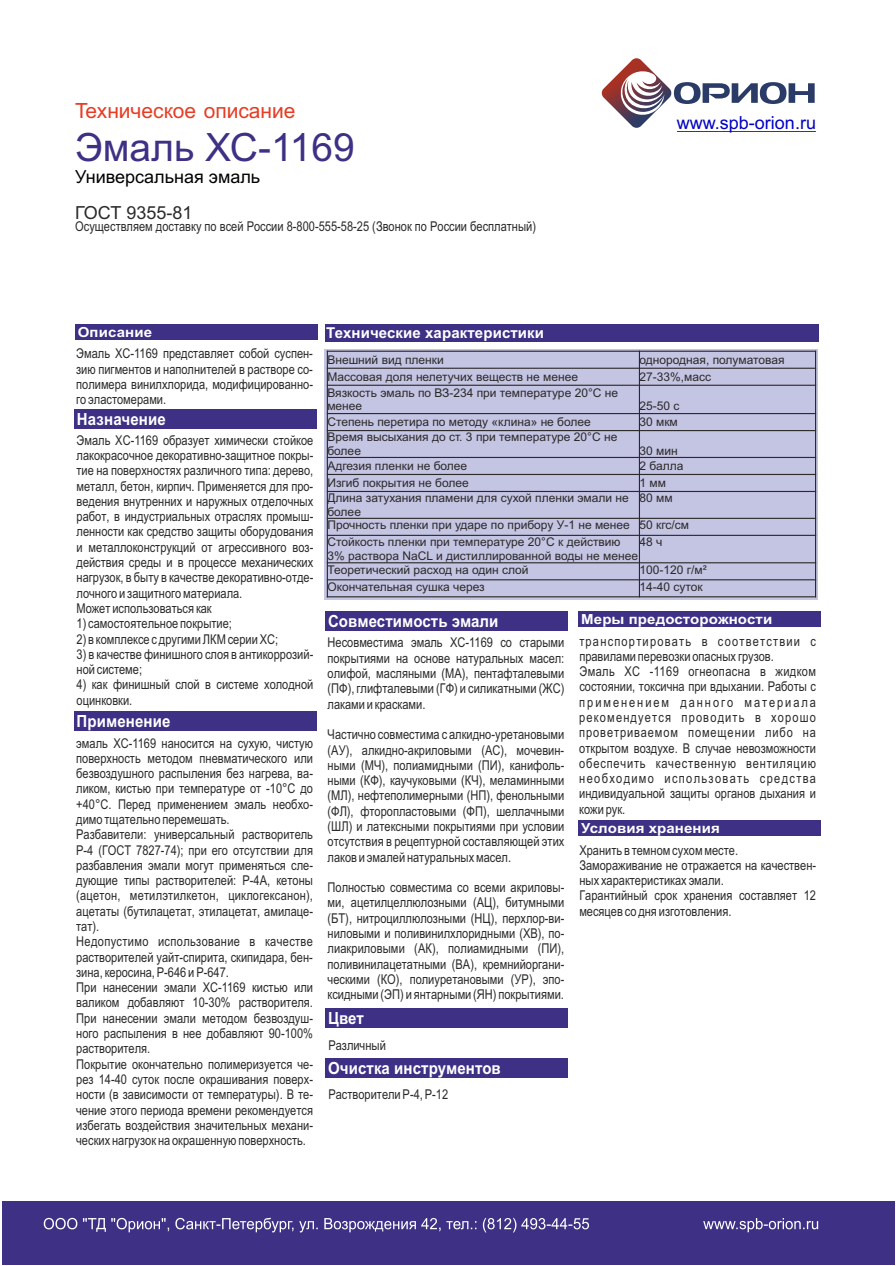
<style>
.page{position:relative;width:896px;height:1266px;background:#fff}
.page>*{position:absolute;margin:0;border:0;box-sizing:border-box;transform-origin:0 0}
.t1{font:39px "Arial";color:#3d3085}
.t2{font:21px "Arial";color:#e63d24}
.t3{font:18px "Arial";color:#000}
.t4{font:18px "Arial";color:#0000c4}
.t5{font:18px "Arial";color:#2b2929}
.t6{font:700 16.8px "Arial";letter-spacing:.01em;color:#fff;scale:.9 1}
.t7{font:700 15px "Arial";letter-spacing:.01em;color:#fff}
.t8{font:700 13.95px "Arial";letter-spacing:.01em;color:#fff;scale:1.08 1}
.t9{font:13.5px/15.3px "Arial Narrow";color:#2b2929}
.t10{font:13.5px/15.3px "Arial Narrow";letter-spacing:.06em;color:#2b2929}
.t11{font:12px/13.4px "Arial";color:#2b2929}
</style>
<div class="page">
<svg style="left:601px;top:58px;width:214px;height:70px"></svg>
<hr style="left:677px;top:131px;width:43px;height:1px;background:#0000c4">
<hr style="left:720px;top:131px;width:96px;height:1px;background:#0000c4">
<div style="left:2px;top:1201px;width:892px;height:63px;background:#3d3085"></div>
<svg style="left:44px;top:1218px;width:545px;height:14px"></svg>
<svg style="left:703px;top:1218px;width:115px;height:15px"></svg>
<div style="left:75px;top:324px;width:243px;height:16px;background:#3d3085"></div>
<div style="left:325px;top:324px;width:493px;height:17px;background:#3d3085"></div>
<div style="left:75px;top:409px;width:242px;height:19px;background:#3d3085"></div>
<div style="left:74px;top:712px;width:243px;height:19px;background:#3d3085"></div>
<div style="left:326px;top:1008px;width:242px;height:20px;background:#3d3085"></div>
<div style="left:326px;top:1058px;width:242px;height:19px;background:#3d3085"></div>
<div style="left:579px;top:611px;width:242px;height:16px;background:#3d3085"></div>
<div style="left:579px;top:820px;width:242px;height:16px;background:#3d3085"></div>
<div style="left:325px;top:350px;width:493px;height:250px;background:#c4c4e3"></div>
<hr style="left:327px;top:351px;width:1px;height:246px;background:#2b2929">
<hr style="left:639px;top:351px;width:1px;height:246px;background:#2b2929">
<hr style="left:815px;top:351px;width:1px;height:246px;background:#2b2929">
<hr style="left:327px;top:596px;width:489px;height:1px;background:#2b2929">
<hr style="left:327px;top:579px;width:489px;height:1px;background:#2b2929">
<hr style="left:327px;top:562px;width:489px;height:1px;background:#2b2929">
<hr style="left:327px;top:535px;width:489px;height:1px;background:#2b2929">
<hr style="left:327px;top:518px;width:489px;height:1px;background:#2b2929">
<hr style="left:327px;top:491px;width:489px;height:1px;background:#2b2929">
<hr style="left:327px;top:474px;width:489px;height:1px;background:#2b2929">
<hr style="left:327px;top:457px;width:489px;height:1px;background:#2b2929">
<hr style="left:327px;top:430px;width:489px;height:1px;background:#2b2929">
<hr style="left:327px;top:413px;width:489px;height:1px;background:#2b2929">
<hr style="left:327px;top:385px;width:489px;height:1px;background:#2b2929">
<hr style="left:327px;top:368px;width:489px;height:1px;background:#2b2929">
<hr style="left:327px;top:351px;width:489px;height:1px;background:#2b2929">
<div style="left:326px;top:612px;width:242px;height:19px;background:#3d3085"></div>
<h2 class="t2" style="left:75px;top:103px;width:222px">Техническое описание</h2>
<h1 class="t1" style="left:75px;top:133px;width:281px">Эмаль ХС-1169</h1>
<h3 class="t3" style="left:75px;top:170px;width:187px">Универсальная эмаль</h3>
<h3 class="t5" style="left:75px;top:206px;width:119px">ГОСТ 9355-81</h3>
<p class="t9" style="left:75px;top:219px;width:462px">Осуществляем доставку по всей России 8-800-555-58-25 (Звонок по России бесплатный)</p>
<h3 class="t4" style="left:677px;top:116px;width:141px">www.spb-orion.ru</h3>
<p class="t8" style="left:78px;top:327px;width:70px">Описание</p>
<p class="t9" style="left:76px;top:347px;width:238px;text-align:justify">Эмаль ХС-1169 представляет собой суспен&shy;зию пигментов и наполнителей в растворе со&shy;полимера винилхлорида, модифицированно&shy;го эластомерами.</p>
<p class="t6" style="left:77px;top:412px;width:100px">Назначение</p>
<p class="t9" style="left:77px;top:434px;width:238px">Эмаль ХС-1169 образует химически стойкое лакокрасочное декоративно-защитное покры&shy;тие на поверхностях различного типа: дерево, металл, бетон, кирпич. Применяется для про&shy;ведения внутренних и наружных отделочных работ, в индустриальных отраслях промыш&shy;ленности как средство защиты оборудования и металлоконструкций от агрессивного воз&shy;действия среды и в процессе механических нагрузок, в быту в качестве декоративно-отде&shy;лочного и защитного материала.<br>Может использоваться как</p>
<p class="t9" style="left:77px;top:617px;width:157px">1) самостоятельное покрытие;</p>
<p class="t9" style="left:77px;top:632px;width:203px">2) в комплексе с другими ЛКМ серии ХС;</p>
<p class="t9" style="left:77px;top:648px;width:238px">3) в качестве финишного слоя в антикоррозий&shy;ной системе;</p>
<p class="t9" style="left:77px;top:678px;width:238px">4) как финишный слой в системе холодной оцинковки.</p>
<p class="t6" style="left:77px;top:715px;width:106px">Применение</p>
<p class="t9" style="left:76px;top:736px;width:238px">эмаль ХС-1169 наносится на сухую, чистую поверхность методом пневматического или безвоздушного распыления без нагрева, ва&shy;ликом, кистью при температуре от -10°С до +40°С. Перед применением эмаль необхо&shy;димо тщательно перемешать.<br>Разбавители: универсальный растворитель Р-4 (ГОСТ 7827-74); при его отсутствии для разбавления эмали могут применяться сле&shy;дующие типы растворителей: Р-4А, кетоны (ацетон, метилэтилкетон, циклогексанон), ацетаты (бутилацетат, этилацетат, амилаце&shy;тат).<br>Недопустимо использование в качестве растворителей уайт-спирита, скипидара, бен&shy;зина, керосина, Р-646 и Р-647.<br>При нанесении эмали ХС-1169 кистью или валиком добавляют 10-30% растворителя.<br>При нанесении эмали методом безвоздуш&shy;ного распыления в нее добавляют 90-100% растворителя.<br>Покрытие окончательно полимеризуется че&shy;рез 14-40 суток после окрашивания поверх&shy;ности (в зависимости от температуры). В те&shy;чение этого периода времени рекомендуется избегать воздействия значительных механи&shy;ческих нагрузок на окрашенную поверхность.</p>
<p class="t7" style="left:326px;top:327px;width:219px">Технические характеристики</p>
<p class="t11" style="left:327px;top:354px;width:118px">Внешний вид пленки</p>
<p class="t11" style="left:639px;top:354px;width:147px">однородная, полуматовая</p>
<p class="t11" style="left:327px;top:371px;width:252px">Массовая доля нелетучих веществ не менее</p>
<p class="t11" style="left:639px;top:371px;width:73px">27-33%,масс</p>
<p class="t11" style="left:327px;top:387px;width:292px">Вязкость эмаль по ВЗ-234 при температуре 20°C не менее</p>
<p class="t11" style="left:639px;top:400px;width:42px">25-50 с</p>
<p class="t11" style="left:327px;top:416px;width:265px">Степень перетира по методу «клина» не более</p>
<p class="t11" style="left:639px;top:416px;width:40px">30 мкм</p>
<p class="t11" style="left:327px;top:432px;width:291px">Время высыхания до ст. 3 при температуре 20°C не более</p>
<p class="t11" style="left:639px;top:445px;width:40px">30 мин</p>
<p class="t11" style="left:327px;top:460px;width:141px">Адгезия пленки не более</p>
<p class="t11" style="left:639px;top:460px;width:45px">2 балла</p>
<p class="t11" style="left:327px;top:477px;width:143px">Изгиб покрытия не более</p>
<p class="t11" style="left:639px;top:477px;width:28px">1 мм</p>
<p class="t11" style="left:327px;top:492px;width:303px">Длина затухания пламени для сухой пленки эмали не более</p>
<p class="t11" style="left:639px;top:492px;width:35px">80 мм</p>
<p class="t11" style="left:327px;top:518px;width:363px;line-height:17px">Прочность пленки при ударе по прибору У-1 не менее 50 кгс/см<br>Стойкость пленки при температуре 20°C к действию</p>
<p class="t11" style="left:327px;top:550px;width:312px">3% раствора NaCL и дистиллированной воды не менее</p>
<p class="t11" style="left:639px;top:536px;width:24px">48 ч</p>
<p class="t11" style="left:327px;top:564px;width:203px">Теоретический расход на один слой</p>
<p class="t11" style="left:639px;top:564px;width:69px">100-120 г/м²</p>
<p class="t11" style="left:327px;top:581px;width:159px">Окончательная сушка через</p>
<p class="t11" style="left:639px;top:581px;width:65px">14-40 суток</p>
<p class="t6" style="left:328px;top:615px;width:191px">Совместимость эмали</p>
<p class="t9" style="left:328px;top:636px;width:238px;text-align:justify">Несовместима эмаль ХС-1169 со старыми покрытиями на основе натуральных масел: олифой, масляными (МА), пентафталевыми (ПФ), глифталевыми (ГФ) и силикатными (ЖС) лаками и красками.</p>
<p class="t9" style="left:328px;top:728px;width:238px;text-align:justify">Частично совместима с алкидно-уретановыми (АУ), алкидно-акриловыми (АС), мочевин&shy;ными (МЧ), полиамидными (ПИ), канифоль&shy;ными (КФ), каучуковыми (КЧ), меламинными (МЛ), нефтеполимерными (НП), фенольными (ФЛ), фторопластовыми (ФП), шеллачными (ШЛ) и латексными покрытиями при условии отсутствия в рецептурной составляющей этих лаков и эмалей натуральных масел.</p>
<p class="t9" style="left:328px;top:881px;width:238px;text-align:justify">Полностью совместима со всеми акриловы&shy;ми, ацетилцеллюлозными (АЦ), битумными (БТ), нитроциллюлозными (НЦ), перхлор-ви&shy;ниловыми и поливинилхлоридными (ХВ), по&shy;лиакриловыми (АК), полиамидными (ПИ), поливинилацетатными (ВА), кремнийоргани&shy;ческими (КО), полиуретановыми (УР), эпо&shy;ксидными (ЭП) и янтарными (ЯН) покрытиями.</p>
<p class="t8" style="left:581px;top:614px;width:178px">Меры предосторожности</p>
<p class="t10" style="left:579px;top:634px;width:238px">транспортировать в соответствии с правилами перевозки опасных грузов.<br>Эмаль ХС -1169 огнеопасна в жидком состоянии, токсична при вдыхании. Работы с применением данного материала рекомендуется проводить в хорошо проветриваемом помещении либо на открытом воздухе. В случае невозможности обеспечить качественную вентиляцию необходимо использовать средства индивидуальной защиты органов дыхания и кожи рук.</p>
<p class="t8" style="left:581px;top:823px;width:130px">Условия хранения</p>
<p class="t9" style="left:579px;top:843px;width:238px">Хранить в темном сухом месте.<br>Замораживание не отражается на качествен&shy;ных характеристиках эмали.<br>Гарантийный срок хранения составляет 12 месяцев со дня изготовления.</p>
<p class="t6" style="left:328px;top:1012px;width:41px">Цвет</p>
<p class="t9" style="left:328px;top:1038px;width:59px">Различный</p>
<p class="t6" style="left:328px;top:1061px;width:194px">Очистка инструментов</p>
<p class="t9" style="left:328px;top:1088px;width:121px">Растворители Р-4, Р-12</p>
</div>
